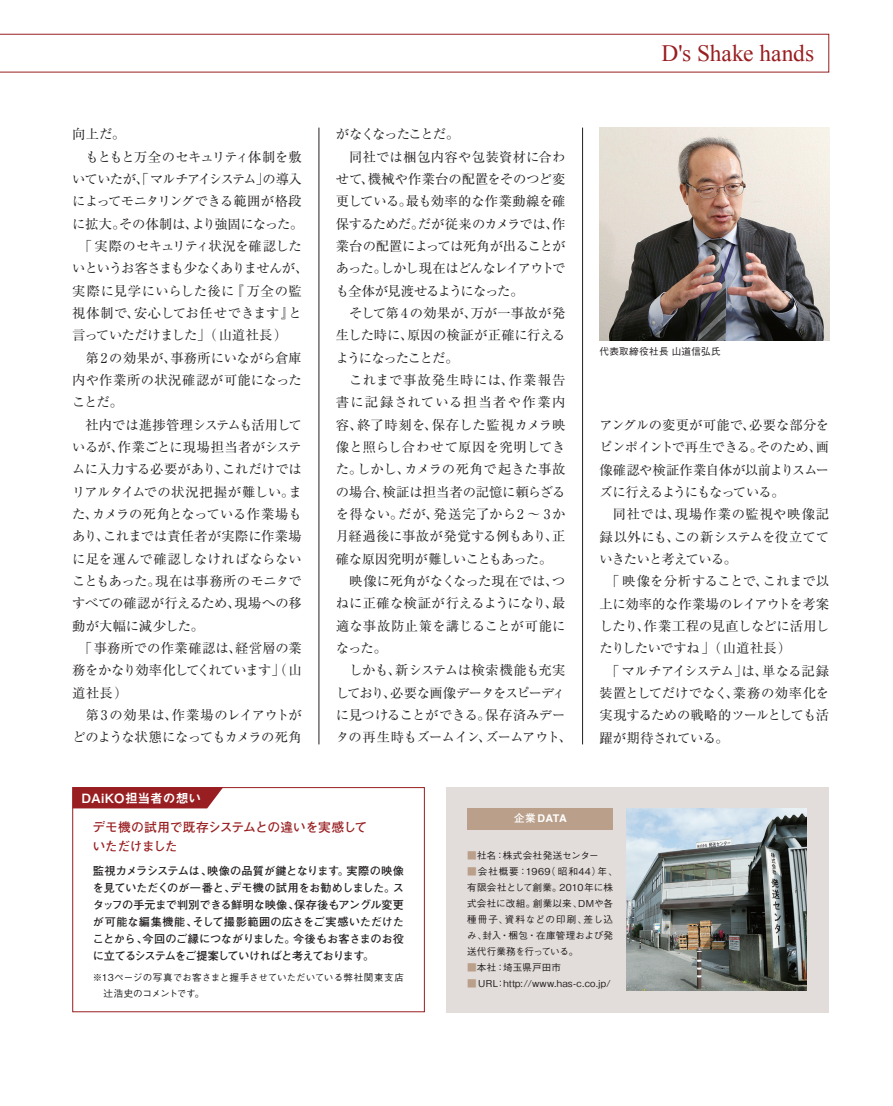
<style>
.page{position:relative;width:893px;height:1106px;background:#fff}
.page>*{position:absolute;margin:0;border:0;box-sizing:border-box;transform-origin:0 0}
.t1{font:23.4px "Times New Roman";color:#981e21}
.t2{font:13.35px/22.4px "Ryumin Pro";letter-spacing:-.01em;color:#231f20;text-align:justify}
.t3{font:13.35px "Ryumin Pro";letter-spacing:.015em;color:#231f20}
.t4{font:13.35px "Ryumin Pro";letter-spacing:-.055em;color:#231f20}
.t5{font:13.35px "Ryumin Pro";letter-spacing:-.04em;color:#231f20}
.t6{font:13.35px "Ryumin Pro";letter-spacing:.025em;color:#231f20}
.t7{font:13.35px "Ryumin Pro";letter-spacing:-.065em;color:#231f20}
.t8{font:13.35px "Ryumin Pro";letter-spacing:-.03em;color:#231f20}
.t9{font:13.35px "Ryumin Pro";letter-spacing:.03em;color:#231f20}
.t10{font:13.35px "Ryumin Pro";letter-spacing:-.035em;color:#231f20}
.t11{font:13.35px "Ryumin Pro";letter-spacing:.06em;color:#231f20}
.t12{font:13.35px "Ryumin Pro";letter-spacing:-.095em;color:#231f20}
.t13{font:13.35px "Ryumin Pro";letter-spacing:-.1em;color:#231f20}
.t14{font:13.35px "Ryumin Pro";letter-spacing:-.07em;color:#231f20}
.t15{font:13.35px "Ryumin Pro";letter-spacing:-.075em;color:#231f20}
.t16{font:13.35px "Ryumin Pro";letter-spacing:-.08em;color:#231f20}
.t17{font:13.35px "Ryumin Pro";letter-spacing:-.045em;color:#231f20}
.t18{font:13.35px "Ryumin Pro";letter-spacing:.01em;color:#231f20}
.t19{font:13.35px "Ryumin Pro";letter-spacing:.02em;color:#231f20}
.t20{font:13.35px "Ryumin Pro";letter-spacing:.05em;color:#231f20}
.t21{font:13.35px "Ryumin Pro";letter-spacing:.07em;color:#231f20}
.t22{font:13.35px "Ryumin Pro";letter-spacing:.095em;color:#231f20}
.t23{font:700 12.75px/19.2px "Futo Go B101 Pro";letter-spacing:-.025em;color:#981e21}
.t24{font:12.75px "Midashi Go Pro MB31";letter-spacing:-.005em;color:#fff}
.t25{font:700 11.1px/17px "Futo Go B101 Pro";letter-spacing:-.045em;color:#231f20;text-align:justify}
.t26{font:700 10.65px "Helvetica";color:#fff}
.t27{font:500 9.6px/15.9px "Gothic BBB Pro";letter-spacing:.02em;color:#231f20}
.s1{font-family:"Futo Go B101 Pro"}
.s2{color:#baa08a}
</style>
<div class="page">
<div style="left:446px;top:787px;width:383px;height:225px;background:#e2ddda"></div>
<img style="left:627px;top:808px;width:179px;height:182px">
<hr style="left:319px;top:128px;width:1px;height:616px;background:#231f20">
<hr style="left:582px;top:128px;width:1px;height:616px;background:#231f20">
<div style="left:468px;top:808px;width:145px;height:21px;background:#baa08a"></div>
<img style="left:600px;top:128px;width:229px;height:212px">
<svg style="left:0;top:34px;width:829px;height:38px"></svg>
<div style="left:72px;top:787px;width:353px;height:225px;border:1px solid #981e21"></div>
<div style="left:72px;top:787px;width:151px;height:21px;background:#981e21"></div>
<p class="t2" style="left:72px;top:122px;width:55px">向上だ。</p>
<p class="t4" style="left:86px;top:146px;width:218px">もともと万全のセキュリティ体制を敷</p>
<p class="t12" style="left:72px;top:168px;width:231px">いていたが、「マルチアイシステム」の導入</p>
<p class="t5" style="left:72px;top:191px;width:231px">によってモニタリングできる範囲が格段</p>
<p class="t8" style="left:72px;top:213px;width:233px">に拡大。その体制は、より強固になった。</p>
<p class="t2" style="left:79px;top:234px;width:224px">「実際のセキュリティ状況を確認した</p>
<p class="t7" style="left:72px;top:258px;width:238px">いというお客さまも少なくありませんが、</p>
<p class="t9" style="left:72px;top:280px;width:231px">実際に見学にいらした後に『万全の監</p>
<p class="t9" style="left:72px;top:302px;width:231px">視体制で、安心してお任せできます』と</p>
<p class="t10" style="left:72px;top:325px;width:217px">言っていただけました」（山道社長）</p>
<p class="t3" style="left:86px;top:347px;width:218px">第2の効果が、事務所にいながら倉庫</p>
<p class="t6" style="left:72px;top:369px;width:231px">内や作業所の状況確認が可能になった</p>
<p class="t2" style="left:72px;top:390px;width:52px">ことだ。</p>
<p class="t8" style="left:86px;top:414px;width:218px">社内では進捗管理システムも活用して</p>
<p class="t2" style="left:72px;top:435px;width:231px">いるが、作業ごとに現場担当者がシステ</p>
<p class="t2" style="left:72px;top:457px;width:231px">ムに入力する必要があり、これだけでは</p>
<p class="t2" style="left:72px;top:479px;width:231px">リアルタイムでの状況把握が難しい。ま</p>
<p class="t2" style="left:72px;top:502px;width:231px">た、カメラの死角となっている作業場も</p>
<p class="t2" style="left:72px;top:524px;width:231px">あり、これまでは責任者が実際に作業場</p>
<p class="t19" style="left:72px;top:548px;width:231px">に足を運んで確認しなければならない</p>
<p class="t2" style="left:72px;top:569px;width:231px">こともあった。現在は事務所のモニタで</p>
<p class="t2" style="left:72px;top:591px;width:231px">すべての確認が行えるため、現場への移</p>
<p class="t2" style="left:72px;top:613px;width:133px">動が大幅に減少した。</p>
<p class="t2" style="left:79px;top:636px;width:224px">「事務所での作業確認は、経営層の業</p>
<p class="t14" style="left:72px;top:660px;width:231px">務をかなり効率化してくれています」（山</p>
<p class="t2" style="left:72px;top:680px;width:57px">道社長）</p>
<p class="t20" style="left:86px;top:704px;width:218px">第3の効果は、作業場のレイアウトが</p>
<p class="t10" style="left:72px;top:726px;width:231px">どのような状態になってもカメラの死角</p>
<p class="t24" style="left:82px;top:787px;width:121px">DAiKO担当者の想い</p>
<p class="t13" style="left:336px;top:124px;width:125px">がなくなったことだ。</p>
<p class="t6" style="left:349px;top:146px;width:218px">同社では梱包内容や包装資材に合わ</p>
<p class="t2" style="left:336px;top:167px;width:231px">せて、機械や作業台の配置をそのつど変</p>
<p class="t2" style="left:336px;top:189px;width:231px">更している。最も効率的な作業動線を確</p>
<p class="t4" style="left:336px;top:213px;width:231px">保するためだ。だが従来のカメラでは、作</p>
<p class="t2" style="left:336px;top:234px;width:231px">業台の配置によっては死角が出ることが</p>
<p class="t15" style="left:336px;top:258px;width:231px">あった。しかし現在はどんなレイアウトで</p>
<p class="t7" style="left:336px;top:280px;width:189px">も全体が見渡せるようになった。</p>
<p class="t6" style="left:349px;top:302px;width:218px">そして第 4の効果が、万が一事故が発</p>
<p class="t2" style="left:336px;top:323px;width:231px">生した時に、原因の検証が正確に行える</p>
<p class="t13" style="left:336px;top:347px;width:124px">ようになったことだ。</p>
<p class="t21" style="left:349px;top:369px;width:218px">これまで事故発生時には、作業報告</p>
<p class="t22" style="left:336px;top:392px;width:231px">書に記録されている担当者や作業内</p>
<p class="t3" style="left:336px;top:414px;width:231px">容、終了時刻を、保存した監視カメラ映</p>
<p class="t3" style="left:336px;top:436px;width:231px">像と照らし合わせて原因を究明してき</p>
<p class="t18" style="left:336px;top:459px;width:231px">た。しかし、カメラの死角で起きた事故</p>
<p class="t2" style="left:336px;top:479px;width:231px">の場合、検証は担当者の記憶に頼らざる</p>
<p class="t11" style="left:336px;top:503px;width:231px">を得ない。だが、発送完了から2 〜 3か</p>
<p class="t2" style="left:336px;top:524px;width:231px">月経過後に事故が発覚する例もあり、正</p>
<p class="t5" style="left:336px;top:548px;width:218px">確な原因究明が難しいこともあった。</p>
<p class="t2" style="left:349px;top:569px;width:218px">映像に死角がなくなった現在では、つ</p>
<p class="t2" style="left:336px;top:591px;width:231px">ねに正確な検証が行えるようになり、最</p>
<p class="t3" style="left:336px;top:615px;width:231px">適な事故防止策を講じることが可能に</p>
<p class="t2" style="left:336px;top:636px;width:53px">なった。</p>
<p class="t2" style="left:349px;top:658px;width:218px">しかも、新システムは検索機能も充実</p>
<p class="t16" style="left:336px;top:682px;width:231px">しており、必要な画像データをスピーディ</p>
<p class="t2" style="left:336px;top:703px;width:231px">に見つけることができる。保存済みデー</p>
<p class="t17" style="left:336px;top:726px;width:238px">タの再生時もズームイン、ズームアウト、</p>
<h1 class="t1" style="left:661px;top:38px;width:154px">D's Shake hands</h1>
<p class="t27" style="left:600px;top:342px;width:123px">代表取締役社長 山道信弘氏</p>
<p class="t2" style="left:600px;top:413px;width:231px">アングルの変更が可能で、必要な部分をピンポイントで再生できる。そのため、画像確認や検証作業自体が以前よりスムーズに行えるようにもなっている。</p>
<p class="t11" style="left:613px;top:503px;width:218px">同社では、現場作業の監視や映像記</p>
<p class="t2" style="left:600px;top:524px;width:231px">録以外にも、この新システムを役立てて</p>
<p class="t7" style="left:600px;top:548px;width:139px">いきたいと考えている。</p>
<p class="t2" style="left:606px;top:569px;width:224px">「映像を分析することで、これまで以</p>
<p class="t2" style="left:600px;top:591px;width:231px">上に効率的な作業場のレイアウトを考案</p>
<p class="t2" style="left:600px;top:614px;width:231px">したり、作業工程の見直しなどに活用し</p>
<p class="t2" style="left:600px;top:636px;width:194px">たりしたいですね」（山道社長）</p>
<p class="t4" style="left:606px;top:660px;width:224px">「マルチアイシステム」は、単なる記録</p>
<p class="t3" style="left:600px;top:682px;width:231px">装置としてだけでなく、業務の効率化を</p>
<p class="t5" style="left:600px;top:704px;width:231px">実現するための戦略的ツールとしても活</p>
<p class="t2" style="left:600px;top:725px;width:131px">躍が期待されている。</p>
<p class="t23" style="left:93px;top:816px;width:276px">デモ機の試用で既存システムとの違いを実感していただけました</p>
<p class="t25" style="left:93px;top:861px;width:313px">監視カメラシステムは、映像の品質が鍵となります。実際の映像を見ていただくのが一番と、デモ機の試用をお勧めしました。スタッフの手元まで判別できる鮮明な映像、保存後もアングル変更が可能な編集機能、そして撮影範囲の広さをご実感いただけたことから、今回のご縁につながりました。今後もお客さまのお役に立てるシステムをご提案していければと考えております。</p>
<p class="t27" style="left:103px;top:968px;width:302px;text-indent:-11px">※13ページの写真でお客さまと握手させていただいている弊社関東支店辻浩史のコメントです。</p>
<p class="t26" style="left:514px;top:810px;width:54px"><span class="s1">企業</span> DATA</p>
<p class="t27" style="left:467px;top:846px;width:133px"><span class="s2">■</span>社名：株式会社発送センター</p>
<p class="t27" style="left:467px;top:862px;width:152px"><span class="s2">■</span>会社概要：1969（昭和44）年、有限会社として創業。2010年に株式会社に改組。創業以来、DMや各種冊子、資料などの印刷、差し込み、封入・梱包・在庫管理および発送代行業務を行っている。</p>
<p class="t27" style="left:467px;top:958px;width:95px"><span class="s2">■</span>本社：埼玉県戸田市</p>
<p class="t27" style="left:467px;top:974px;width:145px"><span class="s2">■</span> URL：http://www.has-c.co.jp/</p>
</div>
